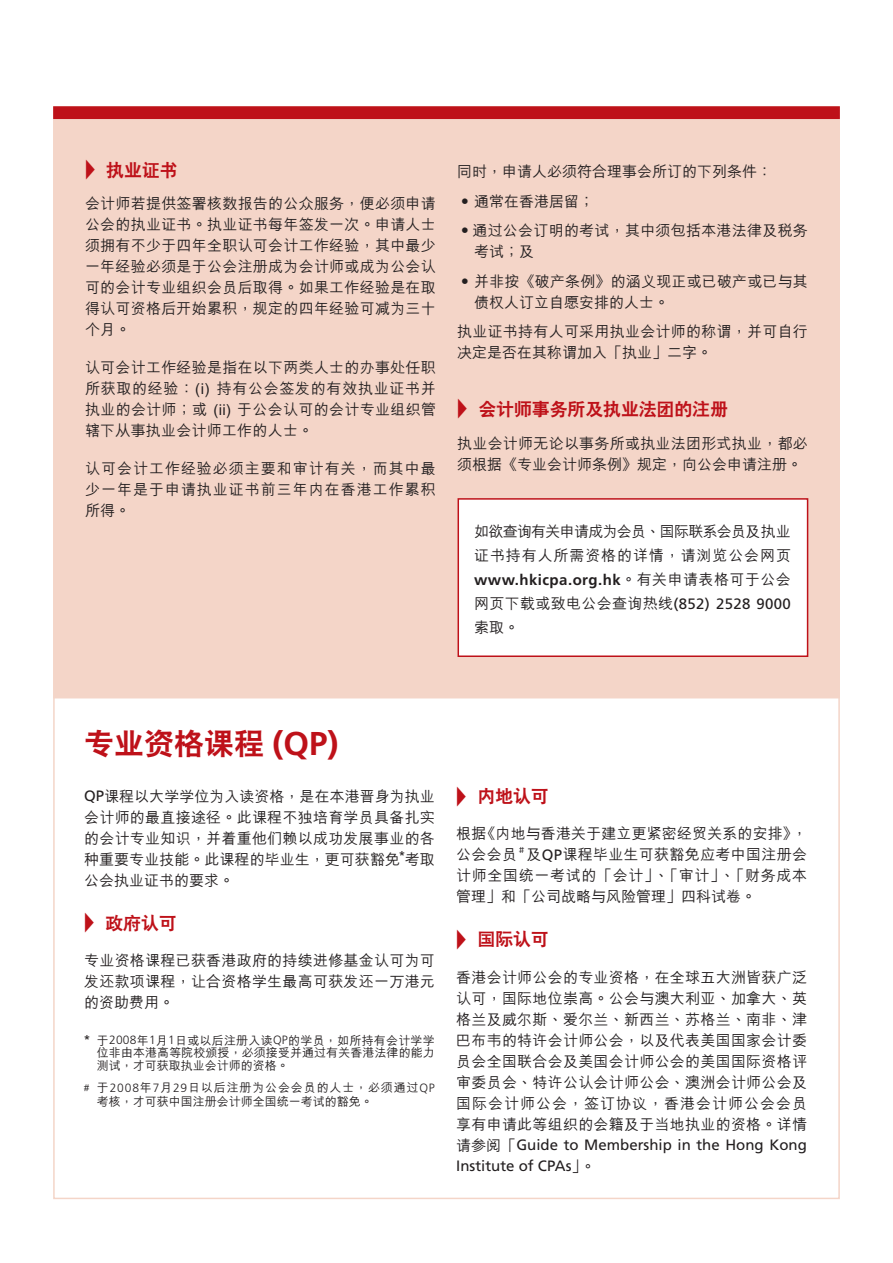
<style>
.page{position:relative;width:893px;height:1263px;background:#fff}
.page>*{position:absolute;margin:0;border:0;box-sizing:border-box;transform-origin:0 0}
.t1{font:800 30px "C Hei 2 GB5";color:#be1119}
.t2{font:800 18px "C Hei 2 GB5";letter-spacing:-.01em;color:#be1119}
.t3{font:500 15px/21px "M Hei GB5";letter-spacing:.015em;color:#231f20;text-align:justify}
.t4{font:15px/21px "Frutiger";color:#231f20}
.t5{font:700 15px "Frutiger";letter-spacing:.03em;color:#231f20}
.t6{font:500 12px/12px "M Hei GB5";letter-spacing:.005em;color:#231f20;text-align:right}
.t7{font:500 12px/22px "M Hei GB5";letter-spacing:.07em;color:#231f20}
.t8{font:500 8.7px "M Hei GB5";color:#231f20}
.s1{font-family:"M Hei GB5";font-weight:500}
.s2{font-family:"Frutiger";font-weight:400}
.s3{font-family:"Frutiger";font-weight:700;font-size:33px}
.s4{font-size:15px}
.s5{font-family:"Frutiger";font-weight:300}
.s6{font-size:9px}
</style>
<div class="page">
<div style="left:53px;top:106px;width:787px;height:592px;background:#f4d5c8"></div>
<div style="left:53px;top:106px;width:787px;height:13px;background:#be1119;border:2px solid #be1119"></div>
<div style="left:458px;top:498px;width:350px;height:159px;background:#fff;border:2px solid #be1119"></div>
<p class="t2" style="left:85px;top:161px;width:94px">◆ 執業證書</p>
<p class="t3" style="left:85px;top:194px;width:352px">會計師若提供簽署核數報告的公眾服務，便必須申請公會的執業證書。執業證書每年簽發一次。申請人士須擁有不少於四年全職認可會計工作經驗，其中最少一年經驗必須是於公會註冊成為會計師或成為公會認可的會計專業組織會員後取得。如果工作經驗是在取得認可資格後開始累積，規定的四年經驗可減為三十個月。</p>
<p class="t3" style="left:85px;top:358px;width:352px">認可會計工作經驗是指在以下兩類人士的辦事處任職所獲取的經驗：(i) 持有公會簽發的有效執業證書並執業的會計師；或 (ii) 於公會認可的會計專業組織管轄下從事執業會計師工作的人士。</p>
<p class="t3" style="left:85px;top:459px;width:352px">認可會計工作經驗必須主要和審計有關，而其中最少一年是於申請執業證書前三年內在香港工作累積所得。</p>
<p class="t3" style="left:457px;top:162px;width:316px">同時，申請人必須符合理事會所訂的下列條件：</p>
<p class="t3" style="left:457px;top:191px;width:139px">•通常在香港居留；</p>
<p class="t3" style="left:474px;top:221px;width:335px;text-indent:-17px">•通過公會訂明的考試，其中須包括本港法律及稅務考試；及</p>
<p class="t3" style="left:474px;top:271px;width:335px;text-indent:-17px">•並非按《破產條例》的涵義現正或已破產或已與其債權人訂立自願安排的人士。</p>
<p class="t3" style="left:457px;top:322px;width:352px">執業證書持有人可採用執業會計師的稱謂，並可自行決定是否在其稱謂加入「執業」二字。</p>
<p class="t2" style="left:457px;top:399px;width:272px">◆ 會計師事務所及執業法團的註冊</p>
<p class="t3" style="left:457px;top:433px;width:352px">執業會計師無論以事務所或執業法團形式執業，都必須根據《專業會計師條例》規定，向公會申請註冊。</p>
<p class="t3" style="left:474px;top:520px;width:318px;line-height:24px">如欲查詢有關申請成為會員、國際聯繫會員及執業證書持有人所需資格的詳情，請瀏覽公會網頁</p>
<p class="t5" style="left:474px;top:571px;width:318px">www.hkicpa.org.hk<span class="s1">。有關申請表格可於公會</span></p>
<p class="t3" style="left:474px;top:592px;width:318px;line-height:24px">網頁下載或致電公會查詢熱線<span class="s2">(852) 2528 9000</span>索取。</p>
<h1 class="t1" style="left:84px;top:728px;width:256px">專業資格課程 <span class="s3">(QP)</span></h1>
<p class="t3" style="left:84px;top:786px;width:352px"><span class="s2">QP</span>課程以大學學位為入讀資格，是在本港晉身為執業會計師的最直接途徑。此課程不獨培育學員具備紮實的會計專業知識，並着重他們賴以成功發展事業的各種重要專業技能。此課程的畢業生，更可獲豁免*考取公會執業證書的要求。</p>
<p class="t2" style="left:84px;top:913px;width:94px">◆ 政府認可</p>
<p class="t3" style="left:84px;top:950px;width:352px">專業資格課程已獲香港政府的持續進修基金認可為可發還款項課程，讓合資格學生最高可獲發還一萬港元的資助費用。</p>
<p class="t6" style="left:84px;top:1035px;width:352px"><span class="s4">*</span> 於<span class="s5">2008</span>年<span class="s5">1</span>月<span class="s5">1</span>日或以後註冊入讀<span class="s5">QP</span>的學員，如所持有會計學學位非由本港高等院校頒授，必須接受並通過有關香港法律的能力</p>
<p class="t7" style="left:84px;top:1055px;width:352px;text-indent:13px">測試，才可獲取執業會計師的資格。<br><span class="s6">#</span> 於<span class="s5">2008</span>年<span class="s5">7</span>月<span class="s5">29</span>日以後註冊為公會會員的人士，必須通過<span class="s5">QP</span></p>
<p class="t6" style="left:97px;top:1096px;width:277px">考核，才可獲中國註冊會計師全國統一考試的豁免。</p>
<p class="t2" style="left:456px;top:787px;width:94px">◆ 內地認可</p>
<p class="t3" style="left:456px;top:824px;width:352px">根據《內地與香港關於建立更緊密經貿關係的安排》，公會會員</p>
<p class="t8" style="left:517px;top:845px;width:10px">＃</p>
<p class="t3" style="left:456px;top:845px;width:352px;text-indent:70px">及<span class="s2">QP</span>課程畢業生可獲豁免應考中國註冊會計師全國統一考試的「會計」、「審計」、「財務成本管理」和「公司戰略與風險管理」四科試卷。</p>
<p class="t2" style="left:456px;top:930px;width:94px">◆ 國際認可</p>
<p class="t3" style="left:456px;top:967px;width:352px">香港會計師公會的專業資格，在全球五大洲皆獲廣泛認可，國際地位崇高。公會與澳大利亞、加拿大、英格蘭及威爾斯、愛爾蘭、新西蘭、蘇格蘭、南非、津巴布韋的特許會計師公會，以及代表美國國家會計委員會全國聯合會及美國會計師公會的美國國際資格評審委員會、特許公認會計師公會、澳洲會計師公會及國際會計師公會，簽訂協議，香港會計師公會會員享有申請此等組織的會籍及於當地執業的資格。詳情</p>
<p class="t4" style="left:456px;top:1134px;width:352px"><span class="s1">請參閱「</span>Guide to Membership in the Hong Kong<br>Institute of CPAs<span class="s1">」。</span></p>
</div>
